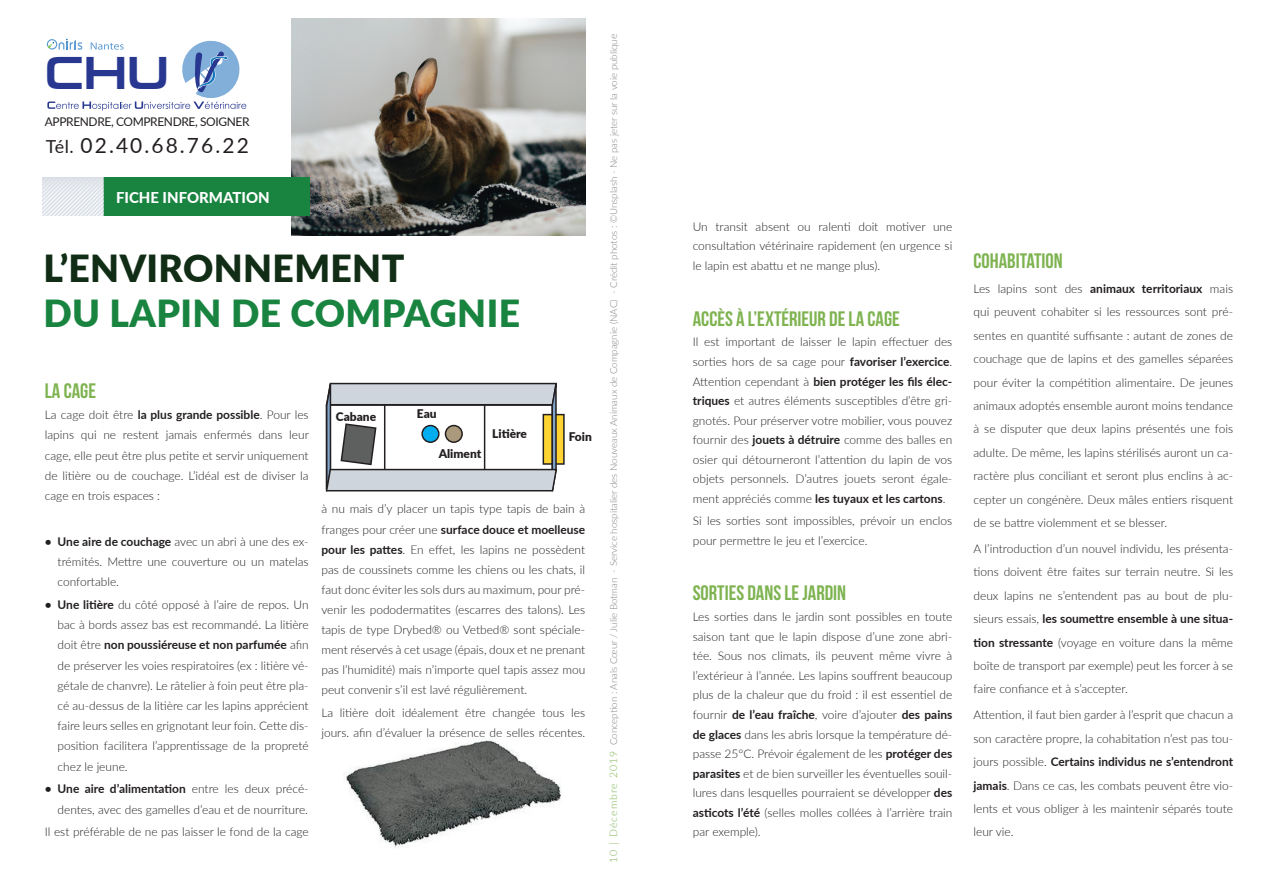
<style>
.page{position:relative;width:1263px;height:893px;background:#fff}
.page>*{position:absolute;margin:0;border:0;box-sizing:border-box;transform-origin:0 0}
.t1{font:47.1px "Neuropolitical Rg";color:#283890}
.t2{font:900 37.35px/44.8px "Lato";letter-spacing:.01em;color:#188440}
.t3{font:20.85px "Bebas Neue";color:#7eb350}
.t4{font:20.85px "Lato";letter-spacing:.1em;color:#231f20}
.t5{font:800 15px "Lato";color:#fff}
.t6{font:300 12px/19.5px "Lato";color:#231f20;text-align:justify}
.t7{font:12px "Lato";letter-spacing:-.03em;color:#231f20}
.t8{font:900 12px "Lato";color:#231f20}
.t9{font:300 9.75px "Lato";color:#808285}
.s1{font-size:17.85px}
.s2{color:#112d16}
.s3{font-weight:700}
.s4{font-size:10.5px;color:#7eb350}
.s5{font-size:10.5px}
</style>
<div class="page">
<svg style="left:47px;top:39px;width:199px;height:72px"></svg>
<img style="left:292px;top:18px;width:293px;height:217px">
<div style="left:103px;top:178px;width:206px;height:38px;background:#188440"></div>
<svg style="left:43px;top:178px;width:61px;height:38px"></svg>
<img style="left:344px;top:738px;width:217px;height:110px">
<svg style="left:325px;top:382px;width:240px;height:110px"></svg>
<p class="t1" style="left:45px;top:43px;width:125px">CHU</p>
<p class="t7" style="left:45px;top:113px;width:206px">APPRENDRE, COMPRENDRE, SOIGNER</p>
<p class="t4" style="left:46px;top:131px;width:205px"><span class="s1">Tél.</span> 02.40.68.76.22</p>
<p class="t5" style="left:116px;top:186px;width:155px">FICHE INFORMATION</p>
<p class="t2" style="left:43px;top:244px;width:478px"><span class="s2">L’ENVIRONNEMENT<br></span>DU LAPIN DE COMPAGNIE</p>
<p class="t3" style="left:45px;top:379px;width:53px">LA CAGE</p>
<p class="t6" style="left:45px;top:404px;width:266px;line-height:20.2px">La cage doit être <span class="s3">la plus grande possible</span>. Pour les lapins qui ne restent jamais enfermés dans leur cage, elle peut être plus petite et servir uniquement de litière ou de couchage. L’idéal est de diviser la cage en trois espaces :</p>
<p class="t6" style="left:58px;top:531px;width:253px;line-height:20.2px;text-indent:-13px"><span class="s3">• Une aire de couchage</span> avec un abri à une des ex&shy;trémités. Mettre une couverture ou un matelas confortable.</p>
<p class="t6" style="left:58px;top:594px;width:253px;line-height:20.2px;text-indent:-13px"><span class="s3">• Une litière</span> du côté opposé à l’aire de repos. Un bac à bords assez bas est recommandé. La litière doit être <span class="s3">non poussiéreuse et non parfumée</span> afin de préserver les voies respiratoires (ex : litière vé&shy;gétale de chanvre). Le râtelier à foin peut être pla&shy;cé au-dessus de la litière car les lapins apprécient faire leurs selles en grignotant leur foin. Cette dis&shy;position facilitera l’apprentissage de la propreté chez le jeune.</p>
<p class="t6" style="left:45px;top:778px;width:265px;line-height:20.2px;text-align:right"><span class="s3">• Une aire d’alimentation</span> entre les deux précé&shy;dentes, avec des gamelles d’eau et de nourriture.</p>
<p class="t6" style="left:45px;top:822px;width:265px">Il est préférable de ne pas laisser le fond de la cage</p>
<p class="t8" style="left:336px;top:408px;width:42px">CABANE</p>
<p class="t8" style="left:417px;top:404px;width:21px">EAU</p>
<p class="t8" style="left:439px;top:444px;width:44px">ALIMENT</p>
<p class="t8" style="left:492px;top:425px;width:36px">LITIÈRE</p>
<p class="t8" style="left:569px;top:427px;width:25px">FOIN</p>
<p class="t6" style="left:321px;top:499px;width:265px;line-height:20.1px">à nu mais d’y placer un tapis type tapis de bain à franges pour créer une <span class="s3">surface douce et moelleuse pour les pattes</span>. En effet, les lapins ne possèdent pas de coussinets comme les chiens ou les chats, il faut donc éviter les sols durs au maximum, pour pré&shy;venir les pododermatites (escarres des talons). Les tapis de type Drybed® ou Vetbed® sont spéciale&shy;ment réservés à cet usage (épais, doux et ne prenant pas l’humidité) mais n’importe quel tapis assez mou peut convenir s’il est lavé régulièrement.</p>
<p class="t6" style="left:321px;top:702px;width:265px;line-height:20.1px">La litière doit idéalement être changée tous les jours, afin d’évaluer la présence de selles récentes.</p>
<p class="t9" style="left:607px;top:863px;width:830px;rotate:-90deg"><span class="s4">10 | Décembre 2019</span> Conception : Anaïs Cœur / Julie Botman - Service hospitalier des Nouveaux Animaux de Compagnie (NAC) - Crédit photos : ©Unsplash - Ne pas jeter sur la voie publiqu<span class="s5">e</span></p>
<p class="t6" style="left:693px;top:216px;width:261px">Un transit absent ou ralenti doit motiver une consultation vétérinaire rapidement (en urgence si le lapin est abattu et ne mange plus).</p>
<p class="t3" style="left:693px;top:307px;width:209px">ACCÈS À L’EXTÉRIEUR DE LA CAGE</p>
<p class="t6" style="left:693px;top:332px;width:261px">Il est important de laisser le lapin effectuer des sorties hors de sa cage pour <span class="s3">favoriser l’exercice</span>.<br>Attention cependant à <span class="s3">bien protéger les fils élec&shy;triques</span> et autres éléments susceptibles d’être gri&shy;gnotés. Pour préserver votre mobilier, vous pouvez fournir des <span class="s3">jouets à détruire</span> comme des balles en osier qui détourneront l’attention du lapin de vos objets personnels. D’autres jouets seront égale&shy;ment appréciés comme <span class="s3">les tuyaux et les cartons</span>.</p>
<p class="t6" style="left:693px;top:511px;width:261px">Si les sorties sont impossibles, prévoir un enclos pour permettre le jeu et l’exercice.</p>
<p class="t3" style="left:693px;top:582px;width:155px">SORTIES DANS LE JARDIN</p>
<p class="t6" style="left:693px;top:607px;width:261px">Les sorties dans le jardin sont possibles en toute saison tant que le lapin dispose d’une zone abri&shy;tée. Sous nos climats, ils peuvent même vivre à l’extérieur à l’année. Les lapins souffrent beaucoup plus de la chaleur que du froid : il est essentiel de fournir <span class="s3">de l’eau fraîche</span>, voire d’ajouter <span class="s3">des pains de glaces</span> dans les abris lorsque la température dé&shy;passe 25°C. Prévoir également de les <span class="s3">protéger des parasites</span> et de bien surveiller les éventuelles souil&shy;lures dans lesquelles pourraient se développer <span class="s3">des asticots l’été</span> (selles molles collées à l’arrière train par exemple).</p>
<p class="t3" style="left:973px;top:250px;width:91px">COHABITATION</p>
<p class="t6" style="left:973px;top:276px;width:261px;line-height:23.4px">Les lapins sont des <span class="s3">animaux territoriaux</span> mais qui peuvent cohabiter si les ressources sont pré&shy;sentes en quantité suffisante : autant de zones de couchage que de lapins et des gamelles séparées pour éviter la compétition alimentaire. De jeunes animaux adoptés ensemble auront moins tendance à se disputer que deux lapins présentés une fois adulte. De même, les lapins stérilisés auront un ca&shy;ractère plus conciliant et seront plus enclins à ac&shy;cepter un congénère. Deux mâles entiers risquent de se battre violemment et se blesser.</p>
<p class="t6" style="left:973px;top:536px;width:261px;line-height:23.4px">A l’introduction d’un nouvel individu, les présenta&shy;tions doivent être faites sur terrain neutre. Si les deux lapins ne s’entendent pas au bout de plu&shy;sieurs essais, <span class="s3">les soumettre ensemble à une situa&shy;tion stressante</span> (voyage en voiture dans la même boîte de transport par exemple) peut les forcer à se faire confiance et à s’accepter.</p>
<p class="t6" style="left:973px;top:703px;width:261px;line-height:23.4px">Attention, il faut bien garder à l’esprit que chacun a son caractère propre, la cohabitation n’est pas tou&shy;jours possible. <span class="s3">Certains individus ne s’entendront jamais</span>. Dans ce cas, les combats peuvent être vio&shy;lents et vous obliger à les maintenir séparés toute leur vie.</p>
</div>
